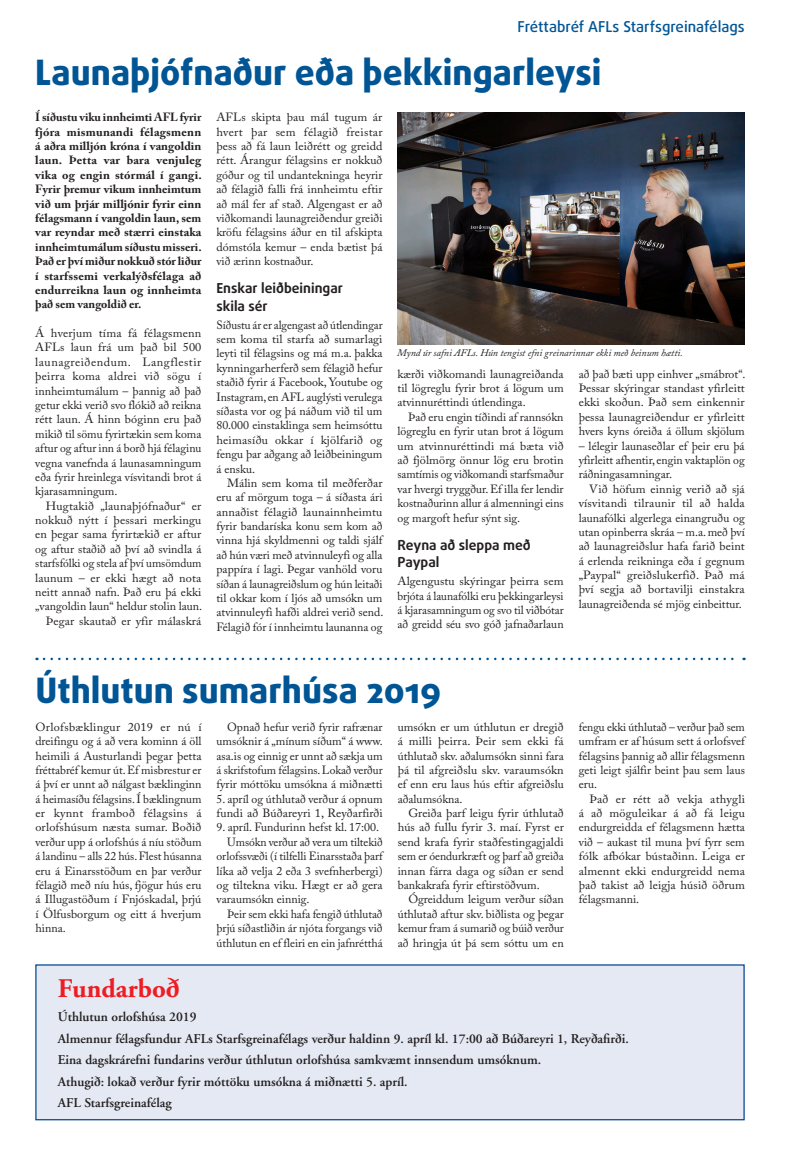
<style>
.page{position:relative;width:798px;height:1170px;background:#fff}
.page>*{position:absolute;margin:0;border:0;box-sizing:border-box;transform-origin:0 0}
.t1{font:800 35px "Daxline Pro";color:#005595}
.t2{font:700 26.88px "Adobe Garamond";color:#ee1d23}
.t3{font:500 15px "Daxline Pro";color:#005595}
.t4{font:700 13.75px/17.5px "Daxline Pro";color:#231f20}
.t5{font:600 13.38px/21.5px "Adobe Garamond";color:#231f20}
.t6{font:11.88px/14.4px "Adobe Caslon Pro";color:#231f20;text-align:justify}
.t7{font:700 11.88px/14.4px "Adobe Caslon Pro";letter-spacing:.01em;color:#231f20;text-align:justify}
.t8{font:italic 10px "Adobe Caslon Pro";color:#231f20}
</style>
<div class="page">
<svg style="left:44px;top:657px;width:700px;height:3px"></svg>
<div style="left:35px;top:964px;width:709px;height:156px;background:#e5e9f3;border:1px solid #014990"></div>
<img style="left:397px;top:113px;width:347px;height:231px">
<p class="t3" style="left:517px;top:16px;width:228px">Fréttabréf AFLs Starfsgreinafélags</p>
<h1 class="t1" style="left:35px;top:49px;width:567px">Launaþjófnaður eða þekkingarleysi</h1>
<p class="t7" style="left:35px;top:110px;width:168px">Í síðustu viku innheimti AFL fyrir fjóra mismunandi félagsmenn á aðra milljón króna í vangoldin laun. Þetta var bara venjuleg vika og engin stórmál í gangi.<br>Fyrir þremur vikum innheimtum við um þrjár milljónir fyrir einn félagsmann í vangoldin laun, sem var reyndar með stærri einstaka innheimtumálum síðustu misseri.<br>Það er því miður nokkuð stór liður í starfssemi verkalýðsfélaga að endurreikna laun og innheimta það sem vangoldið er.</p>
<p class="t6" style="left:35px;top:326px;width:168px">Á hverjum tíma fá félagsmenn AFLs laun frá um það bil 500 launagreiðendum. Langflestir þeirra koma aldrei við sögu í innheimtumálum – þannig að það getur ekki verið svo flókið að reikna rétt laun. Á hinn bóginn eru það mikið til sömu fyrirtækin sem koma aftur og aftur inn á borð hjá félaginu vegna vanefnda á launasamningum eða fyrir hreinlega vísvitandi brot á kjarasamningum.</p>
<p class="t6" style="left:35px;top:498px;width:168px;text-align:right">Hugtakið „launaþjófnaður“ er nokkuð nýtt í þessari merkingu en þegar sama fyrirtækið er aftur og aftur staðið að því að svindla á starfsfólki og stela af því umsömdum launum – er ekki hægt að nota neitt annað nafn. Það eru þá ekki „vangoldin laun“ heldur stolin laun.<br>Þegar skautað er yfir málaskrá</p>
<p class="t6" style="left:216px;top:110px;width:168px">AFLs skipta þau mál tugum ár hvert þar sem félagið freistar þess að fá laun leiðrétt og greidd rétt. Árangur félagsins er nokkuð góður og til undantekninga heyrir að félagið falli frá innheimtu eftir að mál fer af stað. Algengast er að viðkomandi launagreiðendur greiði kröfu félagsins áður en til afskipta dómstóla kemur – enda bætist þá við ærinn kostnaður.</p>
<p class="t4" style="left:216px;top:280px;width:128px">Enskar leiðbeiningar skila sér</p>
<p class="t6" style="left:216px;top:317px;width:168px">Síðustu ár er algengast að útlendingar sem koma til starfa að sumarlagi leyti til félagsins og má m.a. þakka kynningarherferð sem félagið hefur staðið fyrir á Facebook, Youtube og Instagram, en AFL auglýsti verulega síðasta vor og þá náðum við til um 80.000 einstaklinga sem heimsóttu heimasíðu okkar í kjölfarið og fengu þar aðgang að leiðbeiningum á ensku.</p>
<p class="t6" style="left:216px;top:475px;width:168px;text-indent:11px">Málin sem koma til meðferðar eru af mörgum toga – á síðasta ári annaðist félagið launainnheimtu fyrir bandaríska konu sem kom að vinna hjá skyldmenni og taldi sjálf að hún væri með atvinnuleyfi og alla pappíra í lagi. Þegar vanhöld voru síðan á launagreiðslum og hún leitaði til okkar kom í ljós að umsókn um atvinnuleyfi hafði aldrei verið send.<br>Félagið fór í innheimtu launanna og</p>
<p class="t8" style="left:397px;top:347px;width:287px">Mynd úr safni AFLs. Hún tengist efni greinarinnar ekki með beinum hætti.</p>
<p class="t6" style="left:397px;top:366px;width:168px">kærði viðkomandi launagreiðanda til lögreglu fyrir brot á lögum um atvinnuréttindi útlendinga.</p>
<p class="t6" style="left:397px;top:409px;width:168px;text-indent:11px">Það eru engin tíðindi af rannsókn lögreglu en fyrir utan brot á lögum um atvinnuréttindi má bæta við að fjölmörg önnur lög eru brotin samtímis og viðkomandi starfsmaður var hvergi tryggður. Ef illa fer lendir kostnaðurinn allur á almenningi eins og margoft hefur sýnt sig.</p>
<p class="t4" style="left:397px;top:536px;width:135px">Reyna að sleppa með<br>Paypal</p>
<p class="t6" style="left:397px;top:574px;width:168px">Algengustu skýringar þeirra sem brjóta á launafólki eru þekkingarleysi á kjarasamningum og svo til viðbótar að greidd séu svo góð jafnaðarlaun</p>
<p class="t6" style="left:578px;top:366px;width:168px">að það bæti upp einhver „smábrot“.<br>Þessar skýringar standast yfirleitt ekki skoðun. Það sem einkennir þessa launagreiðendur er yfirleitt hvers kyns óreiða á öllum skjölum</p>
<p class="t6" style="left:578px;top:438px;width:167px">– lélegir launaseðlar ef þeir eru þá yfirleitt afhentir, engin vaktaplön og ráðningasamningar.</p>
<p class="t6" style="left:578px;top:481px;width:168px;text-indent:11px">Við höfum einnig verið að sjá vísvitandi tilraunir til að halda launafólki algerlega einangruðu og utan opinberra skráa – m.a. með því að launagreiðslur hafa farið beint á erlenda reikninga eða í gegnum „Paypal“ greiðslukerfið. Það má því segja að bortavilji einstakra launagreiðenda sé mjög einbeittur.</p>
<h1 class="t1" style="left:35px;top:666px;width:407px">Úthlutun sumarhúsa 2019</h1>
<p class="t6" style="left:35px;top:719px;width:168px">Orlofsbæklingur 2019 er nú í dreifingu og á að vera kominn á öll heimili á Austurlandi þegar þetta fréttabréf kemur út. Ef misbrestur er á því er unnt að nálgast bæklinginn á heimasíðu félagsins. Í bæklingnum er kynnt framboð félagsins á orlofshúsum næsta sumar. Boðið verður upp á orlofshús á níu stöðum á landinu – alls 22 hús. Flest húsanna eru á Einarsstöðum en þar verður félagið með níu hús, fjögur hús eru á Illugastöðum í Fnjóskadal, þrjú í Ölfusborgum og eitt á hverjum hinna.</p>
<p class="t6" style="left:216px;top:719px;width:167px;text-indent:11px">Opnað hefur verið fyrir rafrænar umsóknir á „mínum síðum“ á www. asa.is og einnig er unnt að sækja um á skrifstofum félagsins. Lokað verður fyrir móttöku umsókna á miðnætti</p>
<p class="t6" style="left:216px;top:791px;width:168px">5. apríl og úthlutað verður á opnum fundi að Búðareyri 1, Reyðarfirði</p>
<p class="t6" style="left:216px;top:820px;width:164px">9. apríl. Fundurinn hefst kl. 17:00.</p>
<p class="t6" style="left:227px;top:834px;width:157px">Umsókn verður að vera um tiltekið</p>
<p class="t6" style="left:216px;top:848px;width:167px">orlofssvæði (í tilfelli Einarsstaða þarf</p>
<p class="t6" style="left:216px;top:863px;width:167px">líka að velja 2 eða 3 svefnherbergi)</p>
<p class="t6" style="left:216px;top:877px;width:167px">og tiltekna viku. Hægt er að gera</p>
<p class="t6" style="left:216px;top:892px;width:94px">varaumsókn einnig.</p>
<p class="t6" style="left:227px;top:906px;width:157px">Þeir sem ekki hafa fengið úthlutað</p>
<p class="t6" style="left:216px;top:920px;width:167px">þrjú síðastliðin ár njóta forgangs við</p>
<p class="t6" style="left:216px;top:935px;width:167px">úthlutun en ef fleiri en ein jafnrétthá</p>
<p class="t6" style="left:397px;top:719px;width:167px">umsókn er um úthlutun er dregið á milli þeirra. Þeir sem ekki fá úthlutað skv. aðalumsókn sinni fara þá til afgreiðslu skv. varaumsókn ef enn eru laus hús eftir afgreiðslu aðalumsókna.</p>
<p class="t6" style="left:397px;top:805px;width:168px;text-indent:11px">Greiða þarf leigu fyrir úthlutað hús að fullu fyrir 3. maí. Fyrst er send krafa fyrir staðfestingagjaldi sem er óendurkræft og þarf að greiða innan fárra daga og síðan er send bankakrafa fyrir eftirstöðvum.</p>
<p class="t6" style="left:397px;top:892px;width:167px;text-indent:11px">Ógreiddum leigum verður síðan úthlutað aftur skv. biðlista og þegar kemur fram á sumarið og búið verður að hringja út þá sem sóttu um en</p>
<p class="t6" style="left:578px;top:719px;width:168px">fengu ekki úthlutað – verður það sem umfram er af húsum sett á orlofsvef félagsins þannig að allir félagsmenn geti leigt sjálfir beint þau sem laus eru.</p>
<p class="t6" style="left:578px;top:791px;width:168px;text-indent:11px">Það er rétt að vekja athygli á að möguleikar á að fá leigu endurgreidda ef félagsmenn hætta við – aukast til muna því fyrr sem fólk afbókar bústaðinn. Leiga er almennt ekki endurgreidd nema það takist að leigja húsið öðrum félagsmanni.</p>
<h2 class="t2" style="left:58px;top:973px;width:123px">Fundarboð</h2>
<p class="t5" style="left:58px;top:1006px;width:572px">Úthlutun orlofshúsa 2019<br>Almennur félagsfundur AFLs Starfsgreinafélags verður haldinn 9. apríl kl. 17:00 að Búðareyri 1, Reyðafirði.<br>Eina dagskrárefni fundarins verður úthlutun orlofshúsa samkvæmt innsendum umsóknum.<br>Athugið: lokað verður fyrir móttöku umsókna á miðnætti 5. apríl.<br>AFL Starfsgreinafélag</p>
</div>
